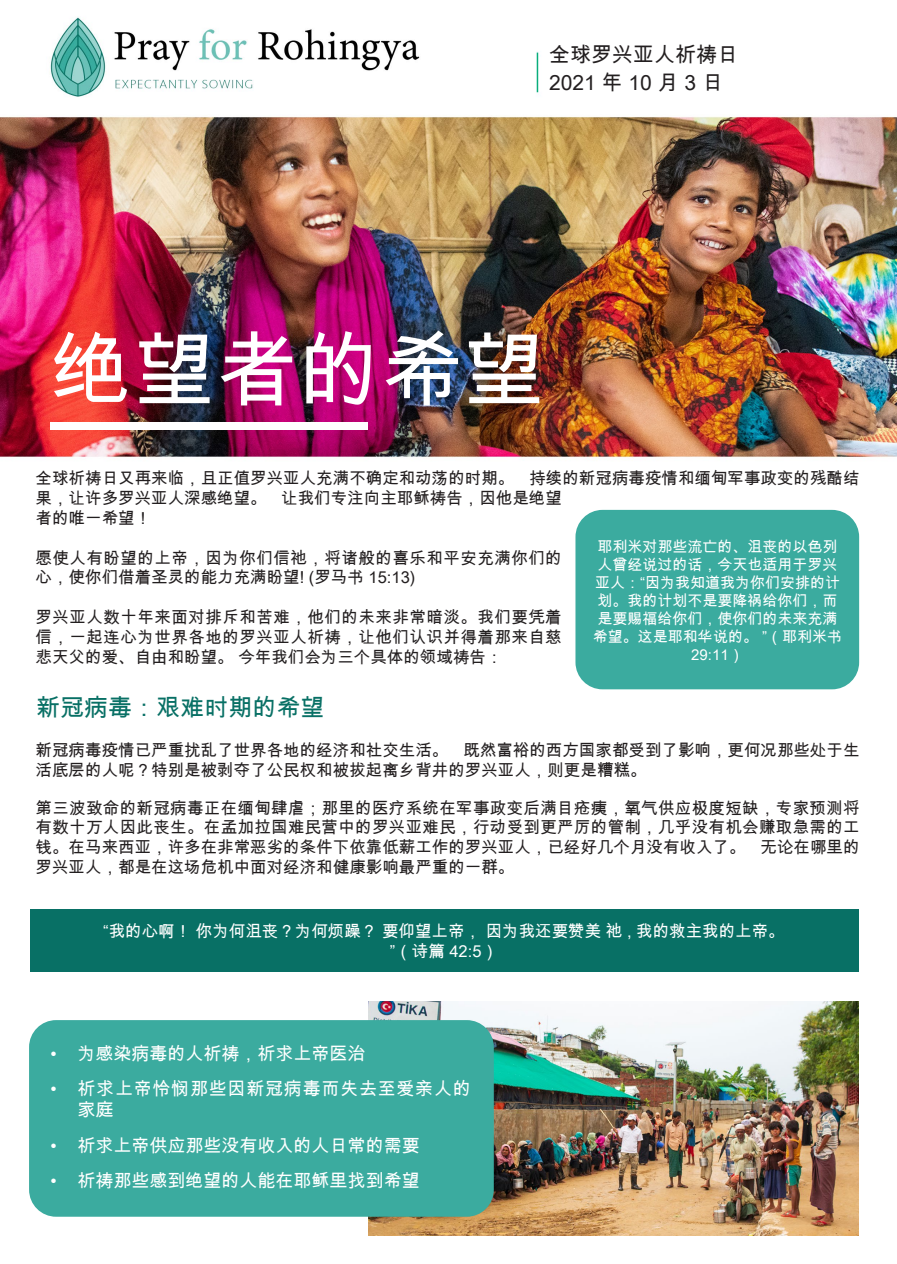
<style>
.page{position:relative;width:897px;height:1264px;background:#fff}
.page>*{position:absolute;margin:0;border:0;box-sizing:border-box;transform-origin:0 0}
.t1{font:82.35px "Arial Unicode MS";color:#fff}
.t2{font:24px "Arial Unicode MS";color:#087065}
.t3{font:21px "Arial Unicode MS";color:#231f20}
.t4{font:18px "Arial Unicode MS";color:#fff}
.t5{font:18px/21.6px "Arial Unicode MS";letter-spacing:.04em;color:#fff}
.t6{font:16.5px/19.8px "Arial Unicode MS";color:#231f20}
.t7{font:16.5px/19.8px "Arial Unicode MS";letter-spacing:.03em;color:#231f20}
.t8{font:16.5px "Arial Unicode MS";color:#fff}
.t9{font:15px/18px "Arial Unicode MS";color:#fff;text-align:center}
</style>
<div class="page">
<img style="left:0;top:17px;width:896px;height:442px">
<div style="left:51px;top:422px;width:317px;height:8px;background:#fff"></div>
<div style="left:575px;top:510px;width:284px;height:179px;background:#3bab9f;border-radius:27px"></div>
<div style="left:30px;top:909px;width:828px;height:63px;background:#087065"></div>
<img style="left:368px;top:1001px;width:490px;height:234px">
<div style="left:29px;top:1020px;width:464px;height:196px;background:#3bab9f;border-radius:27px"></div>
<p class="t3" style="left:549px;top:39px;width:190px">全球罗兴亚人祈祷日</p>
<p class="t3" style="left:549px;top:67px;width:175px">2021 年 10 月 3 日</p>
<p class="t1" style="left:51px;top:311px;width:496px">绝望者的希望</p>
<p class="t6" style="left:36px;top:468px;width:825px">全球祈祷日又再来临，且正值罗兴亚人充满不确定和动荡的时期。 持续的新冠病毒疫情和缅甸军事政变的残酷结果，让许多罗兴亚人深感绝望。 让我们专注向主耶稣祷告，因他是绝望<br>者的唯一希望！</p>
<p class="t7" style="left:36px;top:547px;width:527px">愿使人有盼望的上帝，因为你们信祂，将诸般的喜乐和平安充满你们的心，使你们借着圣灵的能力充满盼望! (罗马书 15:13)</p>
<p class="t6" style="left:36px;top:607px;width:527px;text-align:justify">罗兴亚人数十年来面对排斥和苦难，他们的未来非常暗淡。我们要凭着信，一起连心为世界各地的罗兴亚人祈祷，让他们认识并得着那来自慈悲天父的爱、自由和盼望。 今年我们会为三个具体的领域祷告：</p>
<p class="t9" style="left:593px;top:537px;width:251px">耶利米对那些流亡的、沮丧的以色列人曾经说过的话，今天也适用于罗兴亚人：“因为我知道我为你们安排的计划。我的计划不是要降祸给你们，而是要赐福给你们，使你们的未来充满希望。这是耶和华说的。 ”（耶利米书<br>29:11）</p>
<p class="t2" style="left:36px;top:690px;width:290px">新冠病毒：艰难时期的希望</p>
<p class="t6" style="left:36px;top:740px;width:825px">新冠病毒疫情已严重扰乱了世界各地的经济和社交生活。 既然富裕的西方国家都受到了影响，更何况那些处于生活底层的人呢？特别是被剥夺了公民权和被拔起离乡背井的罗兴亚人，则更是糟糕。</p>
<p class="t6" style="left:36px;top:797px;width:825px;text-align:justify">第三波致命的新冠病毒正在缅甸肆虐；那里的医疗系统在军事政变后满目疮痍，氧气供应极度短缺，专家预测将有数十万人因此丧生。在孟加拉国难民营中的罗兴亚难民，行动受到更严厉的管制，几乎没有机会赚取急需的工钱。在马来西亚，许多在非常恶劣的条件下依靠低薪工作的罗兴亚人，已经好几个月没有收入了。 无论在哪里的罗兴亚人，都是在这场危机中面对经济和健康影响最严重的一群。</p>
<p class="t8" style="left:103px;top:919px;width:683px">“我的心啊！ 你为何沮丧？为何烦躁？ 要仰望上帝， 因为我还要赞美 祂 , 我的救主我的上帝。</p>
<p class="t8" style="left:390px;top:939px;width:110px">”（诗篇 42:5）</p>
<p class="t4" style="left:50px;top:1040px;width:316px">• 为感染病毒的人祈祷，祈求上帝医治</p>
<p class="t5" style="left:77px;top:1077px;width:395px;text-indent:-27px">• 祈求上帝怜悯那些因新冠病毒而失去至爱亲人的家庭</p>
<p class="t4" style="left:50px;top:1132px;width:370px">• 祈求上帝供应那些没有收入的人日常的需要</p>
<p class="t4" style="left:50px;top:1167px;width:370px">• 祈祷那些感到绝望的人能在耶稣里找到希望</p>
</div>
